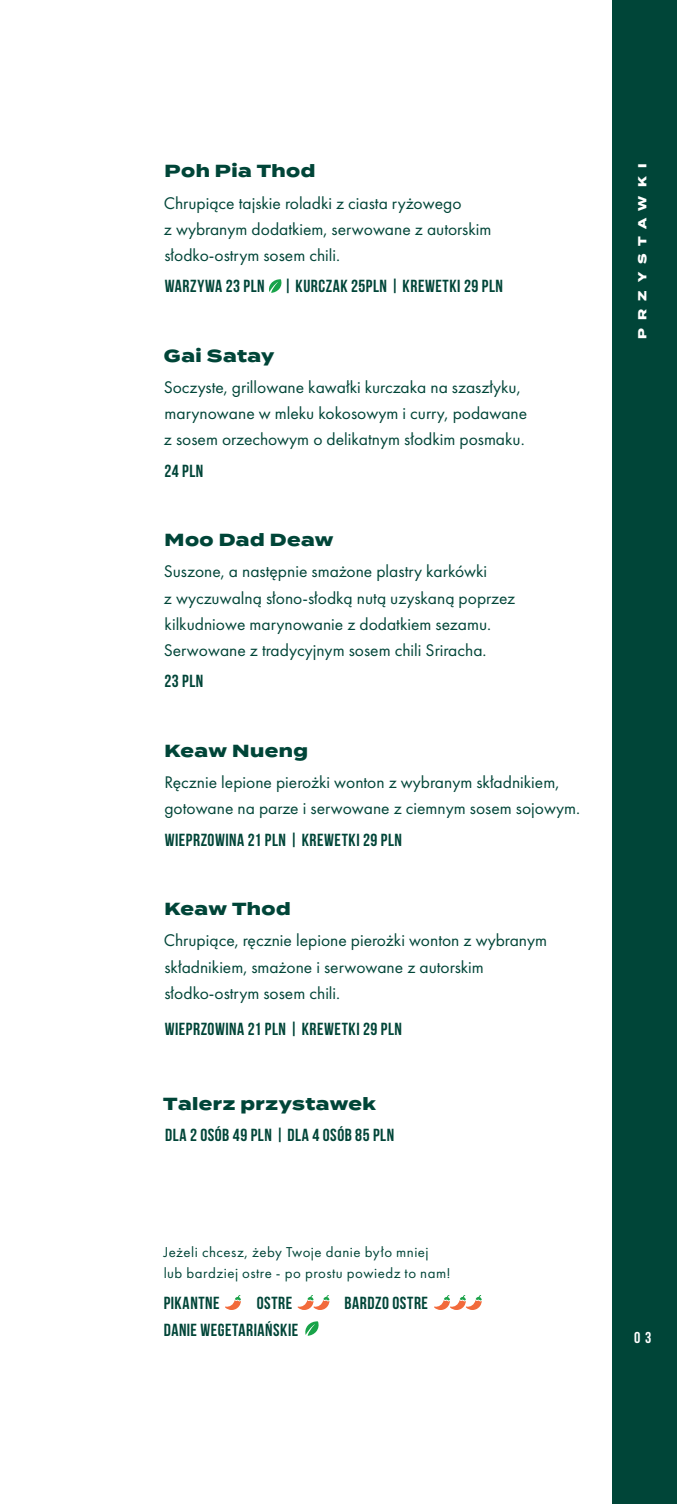
<style>
.page{position:relative;width:677px;height:1504px;background:#fff}
.page>*{position:absolute;margin:0;border:0;box-sizing:border-box;transform-origin:0 0}
.t1{font:17.5px/26.2px "Futura PT";color:#004538}
.t2{font:700 17.5px "Bebas Neue";letter-spacing:.035em;color:#004538}
.t3{font:800 17.5px "Termina";letter-spacing:.025em;color:#004538}
.t4{font:15.75px "Bebas Neue";color:#fff}
.t5{font:14.88px/21px "Futura PT";letter-spacing:.035em;color:#004538}
.t6{font:800 11.72px "Termina";letter-spacing:.7em;color:#fff}
</style>
<div class="page">
<div style="left:613px;top:0;width:64px;height:1503px;background:#004538"></div>
<svg style="left:225px;top:1295px;width:16px;height:14px"></svg>
<svg style="left:305px;top:1321px;width:14px;height:14px"></svg>
<svg style="left:298px;top:1295px;width:31px;height:14px"></svg>
<svg style="left:434px;top:1295px;width:48px;height:14px"></svg>
<svg style="left:269px;top:279px;width:13px;height:14px"></svg>
<p class="t3" style="left:165px;top:158px;width:153px">Poh Pia Thod</p>
<p class="t1" style="left:164px;top:189px;width:329px">Chrupiące tajskie roladki z ciasta ryżowego<br>z wybranym dodatkiem, serwowane z autorskim słodko-ostrym sosem chili.</p>
<p class="t2" style="left:165px;top:276px;width:340px">WARZYWA 23 PLN | KURCZAK 25PLN | KREWETKI 29 PLN</p>
<p class="t3" style="left:164px;top:342px;width:112px">Gai Satay</p>
<p class="t1" style="left:164px;top:374px;width:365px">Soczyste, grillowane kawałki kurczaka na szaszłyku, marynowane w mleku kokosowym i curry, podawane z sosem orzechowym o delikatnym słodkim posmaku.</p>
<p class="t2" style="left:164px;top:461px;width:40px">24 PLN</p>
<p class="t3" style="left:165px;top:527px;width:170px">Moo Dad Deaw</p>
<p class="t1" style="left:164px;top:558px;width:353px">Suszone, a następnie smażone plastry karkówki<br>z wyczuwalną słono-słodką nutą uzyskaną poprzez kilkudniowe marynowanie z dodatkiem sezamu.<br>Serwowane z tradycyjnym sosem chili Sriracha.</p>
<p class="t2" style="left:164px;top:671px;width:40px">23 PLN</p>
<p class="t3" style="left:165px;top:737px;width:145px">Keaw Nueng</p>
<p class="t1" style="left:164px;top:769px;width:417px">Ręcznie lepione pierożki wonton z wybranym składnikiem, gotowane na parze i serwowane z ciemnym sosem sojowym.</p>
<p class="t2" style="left:165px;top:829px;width:239px">WIEPRZOWINA 21 PLN | KREWETKI 29 PLN</p>
<p class="t3" style="left:165px;top:895px;width:128px">Keaw Thod</p>
<p class="t1" style="left:164px;top:927px;width:385px">Chrupiące, ręcznie lepione pierożki wonton z wybranym składnikiem, smażone i serwowane z autorskim słodko-ostrym sosem chili.</p>
<p class="t2" style="left:165px;top:1019px;width:239px">WIEPRZOWINA 21 PLN | KREWETKI 29 PLN</p>
<p class="t3" style="left:163px;top:1090px;width:214px">Talerz przystawek</p>
<p class="t2" style="left:165px;top:1124px;width:231px">DLA 2 OSÓB 49 PLN | DLA 4 OSÓB 85 PLN</p>
<p class="t5" style="left:164px;top:1241px;width:289px">Jeżeli chcesz, żeby Twoje danie było mniej lub bardziej ostre - po prostu powiedz to nam!</p>
<p class="t2" style="left:164px;top:1293px;width:57px">PIKANTNE</p>
<p class="t2" style="left:257px;top:1293px;width:37px">OSTRE</p>
<p class="t2" style="left:345px;top:1293px;width:85px">BARDZO OSTRE</p>
<p class="t2" style="left:164px;top:1319px;width:136px">DANIE WEGETARIAŃSKIE</p>
<p class="t6" style="left:634px;top:339px;width:177px;rotate:-90deg">PRZYSTAWKI</p>
<p class="t4" style="left:634px;top:1328px;width:19px">0 3</p>
</div>
